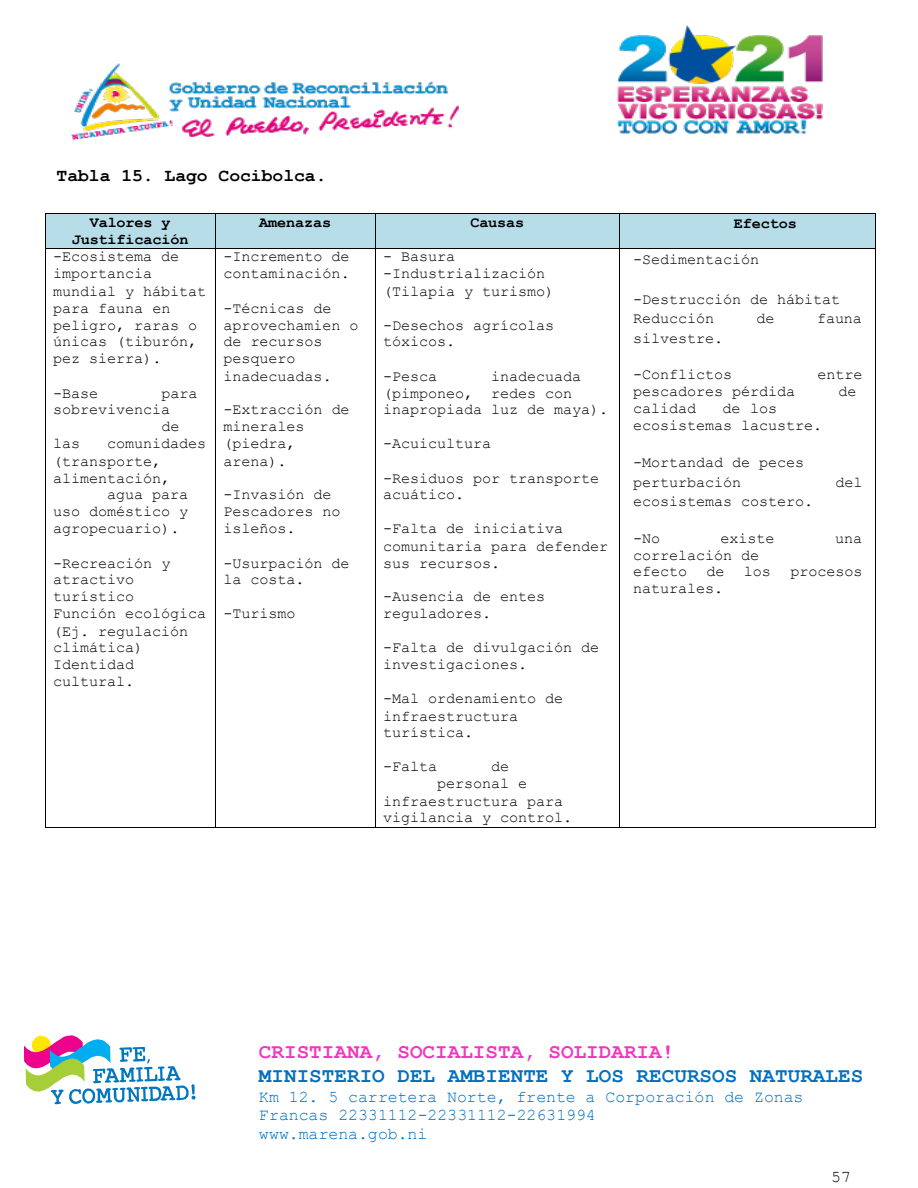
<style>
.page{position:relative;width:918px;height:1188px;background:#fff}
.page>*{position:absolute;margin:0;border:0;box-sizing:border-box;transform-origin:0 0}
.t1{font:700 20.85px "Courier New";letter-spacing:.005em;color:#0070c0}
.t2{font:700 20.85px "Courier New";letter-spacing:.005em;color:#f236bc}
.t3{font:700 18px "Courier New";color:#000}
.t4{font:16.5px/18.8px "Courier New";letter-spacing:.01em;color:#0070c0}
.t5{font:16.5px "Courier New";color:#000}
.t6{font:15.15px/17px "Courier New";letter-spacing:-.005em;color:#000}
.t7{font:700 15.15px/17px "Courier New";letter-spacing:-.005em;color:#000;text-align:center}
</style>
<div class="page">
<img style="left:71px;top:25px;width:752px;height:116px">
<svg style="left:24px;top:1035px;width:172px;height:69px"></svg>
<div style="left:46px;top:214px;width:169px;height:34px;background:#b6dde8"></div>
<div style="left:216px;top:214px;width:159px;height:34px;background:#b6dde8"></div>
<div style="left:375px;top:214px;width:244px;height:34px;background:#b6dde8"></div>
<div style="left:620px;top:214px;width:254px;height:34px;background:#b6dde8"></div>
<hr style="left:46px;top:214px;width:169px;height:1px;background:#000">
<hr style="left:216px;top:214px;width:159px;height:1px;background:#000">
<hr style="left:376px;top:214px;width:243px;height:1px;background:#000">
<hr style="left:620px;top:214px;width:255px;height:1px;background:#000">
<hr style="left:45px;top:214px;width:1px;height:34px;background:#000">
<hr style="left:215px;top:214px;width:1px;height:34px;background:#000">
<hr style="left:375px;top:214px;width:1px;height:34px;background:#000">
<hr style="left:619px;top:214px;width:1px;height:34px;background:#000">
<hr style="left:875px;top:214px;width:1px;height:34px;background:#000">
<hr style="left:46px;top:248px;width:169px;height:1px;background:#000">
<hr style="left:216px;top:248px;width:159px;height:1px;background:#000">
<hr style="left:376px;top:248px;width:243px;height:1px;background:#000">
<hr style="left:620px;top:248px;width:255px;height:1px;background:#000">
<hr style="left:45px;top:249px;width:1px;height:578px;background:#000">
<hr style="left:46px;top:827px;width:169px;height:1px;background:#000">
<hr style="left:215px;top:249px;width:1px;height:578px;background:#000">
<hr style="left:216px;top:827px;width:159px;height:1px;background:#000">
<hr style="left:375px;top:249px;width:1px;height:578px;background:#000">
<hr style="left:376px;top:827px;width:243px;height:1px;background:#000">
<hr style="left:619px;top:249px;width:1px;height:578px;background:#000">
<hr style="left:620px;top:827px;width:255px;height:1px;background:#000">
<hr style="left:875px;top:249px;width:1px;height:578px;background:#000">
<p class="t3" style="left:57px;top:164px;width:272px">Tabla 15. Lago Cocibolca.</p>
<p class="t7" style="left:72px;top:213px;width:119px">Valores y<br>Justificación</p>
<p class="t7" style="left:259px;top:213px;width:74px">Amenazas</p>
<p class="t7" style="left:470px;top:213px;width:56px">Causas</p>
<p class="t7" style="left:734px;top:214px;width:65px">Efectos</p>
<p class="t6" style="left:53px;top:248px;width:155px">-Ecosistema de importancia mundial y hábitat para fauna en peligro, raras o únicas (tiburón, pez sierra).</p>
<p class="t6" style="left:53px;top:384px;width:47px">-Base</p>
<p class="t6" style="left:161px;top:384px;width:38px">para</p>
<p class="t6" style="left:53px;top:401px;width:119px">sobrevivencia</p>
<p class="t6" style="left:161px;top:418px;width:20px">de</p>
<p class="t6" style="left:53px;top:435px;width:29px">las</p>
<p class="t6" style="left:224px;top:248px;width:128px">-Incremento de contaminación.</p>
<p class="t6" style="left:224px;top:299px;width:137px">-Técnicas de aprovechamien o de recursos pesquero inadecuadas.</p>
<p class="t6" style="left:224px;top:401px;width:128px">-Extracción de minerales (piedra, arena).</p>
<p class="t6" style="left:224px;top:486px;width:119px">-Invasión de<br>Pescadores no isleños.</p>
<p class="t6" style="left:224px;top:554px;width:128px">-Usurpación de la costa.</p>
<p class="t6" style="left:224px;top:605px;width:74px">-Turismo</p>
<p class="t6" style="left:383px;top:248px;width:173px">- Basura -Industrialización (Tilapia y turismo)</p>
<p class="t6" style="left:383px;top:316px;width:173px">-Desechos agrícolas tóxicos.</p>
<p class="t6" style="left:383px;top:367px;width:56px">-Pesca</p>
<p class="t6" style="left:633px;top:251px;width:128px">-Sedimentación</p>
<p class="t6" style="left:633px;top:289px;width:208px;line-height:19.5px">-Destrucción de hábitat<br>Reducción</p>
<p class="t6" style="left:757px;top:309px;width:20px">de</p>
<p class="t6" style="left:817px;top:309px;width:47px">fauna</p>
<p class="t6" style="left:633px;top:329px;width:92px">silvestre.</p>
<p class="t6" style="left:633px;top:365px;width:101px">-Conflictos</p>
<p class="t6" style="left:817px;top:365px;width:47px">entre</p>
<p class="t6" style="left:633px;top:382px;width:164px">pescadores pérdida</p>
<p class="t6" style="left:838px;top:382px;width:20px">de</p>
<p class="t6" style="left:633px;top:399px;width:65px">calidad</p>
<p class="t6" style="left:383px;top:367px;width:227px;text-indent:108px">inadecuada (pimponeo, redes con inapropiada luz de maya).</p>
<p class="t6" style="left:383px;top:435px;width:110px">-Acuicultura</p>
<p class="t6" style="left:383px;top:469px;width:217px">-Residuos por transporte acuático.</p>
<p class="t6" style="left:383px;top:520px;width:226px">-Falta de iniciativa comunitaria para defender sus recursos.</p>
<p class="t6" style="left:383px;top:588px;width:164px">-Ausencia de entes reguladores.</p>
<p class="t6" style="left:383px;top:639px;width:217px">-Falta de divulgación de investigaciones.</p>
<p class="t6" style="left:383px;top:690px;width:182px">-Mal ordenamiento de infraestructura turística.</p>
<p class="t6" style="left:383px;top:758px;width:56px">-Falta</p>
<p class="t6" style="left:491px;top:758px;width:20px">de</p>
<p class="t6" style="left:437px;top:775px;width:92px">personal e</p>
<p class="t6" style="left:383px;top:792px;width:182px">infraestructura para</p>
<p class="t6" style="left:383px;top:809px;width:191px">vigilancia y control.</p>
<p class="t6" style="left:633px;top:399px;width:191px;text-indent:89px">de los ecosistemas lacustre.</p>
<p class="t6" style="left:633px;top:452px;width:173px;line-height:19.5px">-Mortandad de peces perturbación</p>
<p class="t6" style="left:53px;top:435px;width:155px;text-indent:54px">comunidades (transporte, alimentación,</p>
<p class="t6" style="left:53px;top:486px;width:137px;text-align:justify;text-indent:54px">agua para uso doméstico y agropecuario).</p>
<p class="t6" style="left:53px;top:554px;width:155px">-Recreación y atractivo turístico<br>Función ecológica (Ej. regulación climática)<br>Identidad cultural.</p>
<p class="t6" style="left:836px;top:473px;width:29px">del</p>
<p class="t6" style="left:633px;top:492px;width:182px">ecosistemas costero.</p>
<p class="t6" style="left:633px;top:530px;width:29px">-No</p>
<p class="t6" style="left:721px;top:530px;width:56px">existe</p>
<p class="t6" style="left:835px;top:530px;width:29px">una</p>
<p class="t6" style="left:633px;top:547px;width:128px;line-height:15.9px">correlación de efecto</p>
<p class="t6" style="left:707px;top:562px;width:20px">de</p>
<p class="t6" style="left:744px;top:562px;width:29px">los</p>
<p class="t6" style="left:790px;top:562px;width:74px">procesos</p>
<p class="t6" style="left:633px;top:579px;width:92px">naturales.</p>
<h1 class="t2" style="left:259px;top:1039px;width:417px">CRISTIANA, SOCIALISTA, SOLIDARIA!</h1>
<h1 class="t1" style="left:259px;top:1062px;width:606px">MINISTERIO DEL AMBIENTE Y LOS RECURSOS NATURALES</h1>
<p class="t4" style="left:259px;top:1086px;width:546px">Km 12. 5 carretera Norte, frente a Corporación de Zonas<br>Francas 22331112-22331112-22631994<br>www.marena.gob.ni</p>
<p class="t5" style="left:831px;top:1167px;width:22px">57</p>
</div>
